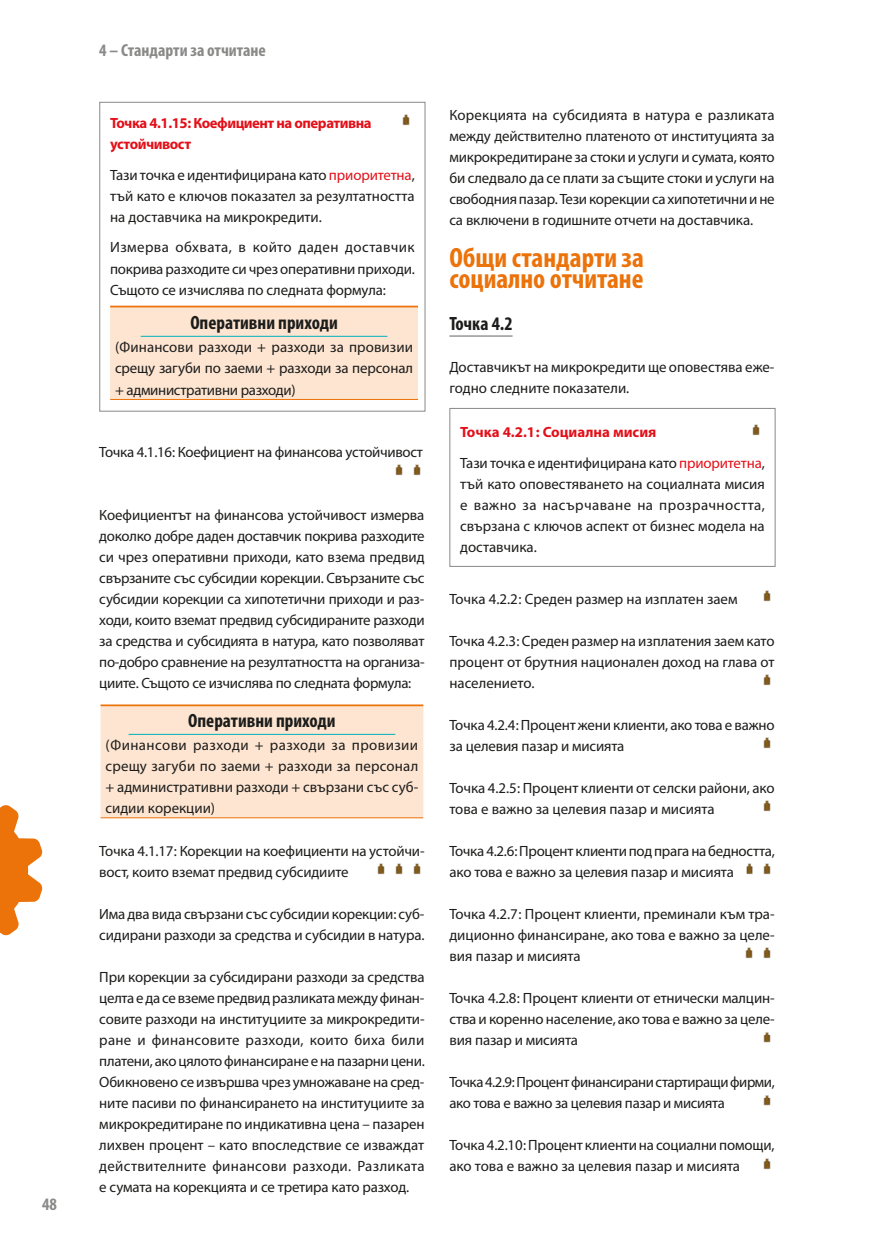
<style>
.page{position:relative;width:874px;height:1241px;background:#fff}
.page>*{position:absolute;margin:0;border:0;box-sizing:border-box;transform-origin:0 0}
.t1{font:700 condensed 28px/21px "Myriad Pro";color:#ec720a}
.t2{font:700 condensed 19.25px "Myriad Pro";color:#1c1c1b}
.t3{font:700 condensed 17.5px "Myriad Pro";color:#898988}
.t4{font:14.88px/21px "Myriad Pro";letter-spacing:-.01em;color:#1c1c1b;text-align:justify}
.t5{font:14.88px/21px "Myriad Pro";letter-spacing:-.03em;color:#1c1c1b}
.t6{font:700 14.88px/21px "Myriad Pro";letter-spacing:-.03em;color:#e31019}
.s1{color:#e31019}
.s2{font-weight:700;color:#e31019}
</style>
<div class="page">
<svg style="left:0;top:805px;width:43px;height:131px"></svg>
<img style="left:402px;top:114px;width:8px;height:12px">
<div style="left:110px;top:307px;width:308px;height:92px;background:#fde5d1"></div>
<hr style="left:110px;top:399px;width:308px;height:1px;background:#ec720a">
<hr style="left:110px;top:305px;width:308px;height:2px;background:#ec720a">
<hr style="left:141px;top:336px;width:246px;height:1px;background:#00b1bb">
<div style="left:99px;top:102px;width:326px;height:309px;border:1px solid #898988"></div>
<img style="left:395px;top:464px;width:8px;height:12px">
<img style="left:413px;top:464px;width:8px;height:12px">
<div style="left:100px;top:706px;width:323px;height:111px;background:#fde5d1"></div>
<hr style="left:100px;top:817px;width:323px;height:1px;background:#ec720a">
<hr style="left:100px;top:704px;width:323px;height:2px;background:#ec720a">
<hr style="left:128px;top:734px;width:267px;height:1px;background:#00b1bb">
<img style="left:377px;top:863px;width:8px;height:12px">
<img style="left:395px;top:863px;width:8px;height:12px">
<img style="left:413px;top:863px;width:8px;height:12px">
<hr style="left:449px;top:335px;width:63px;height:1px;background:#898988">
<img style="left:752px;top:424px;width:8px;height:12px">
<div style="left:449px;top:408px;width:326px;height:158px;border:1px solid #898988"></div>
<img style="left:763px;top:590px;width:8px;height:12px">
<img style="left:763px;top:674px;width:8px;height:12px">
<img style="left:763px;top:737px;width:8px;height:12px">
<img style="left:763px;top:800px;width:8px;height:12px">
<img style="left:746px;top:863px;width:7px;height:12px">
<img style="left:763px;top:863px;width:8px;height:12px">
<img style="left:745px;top:947px;width:8px;height:12px">
<img style="left:763px;top:947px;width:8px;height:12px">
<img style="left:763px;top:1032px;width:8px;height:11px">
<img style="left:763px;top:1095px;width:8px;height:11px">
<img style="left:763px;top:1158px;width:8px;height:12px">
<p class="t3" style="left:42px;top:1193px;width:16px">48</p>
<p class="t3" style="left:99px;top:39px;width:168px">4 – стандарти за отчитане</p>
<p class="t6" style="left:110px;top:111px;width:263px">Точка 4.1.15: Коефициент на оперативна устойчивост</p>
<p class="t4" style="left:110px;top:164px;width:306px">Тази точка е идентифицирана като <span class="s1">приоритетна</span>, тъй като е ключов показател за резултатността на доставчика на микрокредити.</p>
<p class="t4" style="left:110px;top:237px;width:306px">Измерва обхвата, в който даден доставчик покрива разходите си чрез оперативни приходи.<br>Същото се изчислява по следната формула:</p>
<p class="t2" style="left:190px;top:310px;width:149px">Оперативни приходи</p>
<p class="t4" style="left:115px;top:337px;width:299px">(финансови разходи + разходи за провизии срещу загуби по заеми + разходи за персонал + административни разходи)</p>
<p class="t4" style="left:99px;top:440px;width:325px">Точка 4.1.16: Коефициент на финансова устойчивост</p>
<p class="t4" style="left:99px;top:503px;width:327px">Коефициентът на финансова устойчивост измерва доколко добре даден доставчик покрива разходите си чрез оперативни приходи, като взема предвид свързаните със субсидии корекции. Свързаните със субсидии корекции са хипотетични приходи и раз&shy;ходи, които вземат предвид субсидираните разходи за средства и субсидията в натура, като позволяват по-добро сравнение на резултатността на организа&shy;циите. Същото се изчислява по следната формула:</p>
<p class="t2" style="left:188px;top:708px;width:149px">Оперативни приходи</p>
<p class="t4" style="left:105px;top:734px;width:314px">(финансови разходи + разходи за провизии срещу загуби по заеми + разходи за персонал + административни разходи + свързани със суб&shy;сидии корекции)</p>
<p class="t4" style="left:99px;top:840px;width:326px">Точка 4.1.17: Корекции на коефициенти на устойчи&shy;вост, които вземат предвид субсидиите</p>
<p class="t4" style="left:99px;top:902px;width:326px">Има два вида свързани със субсидии корекции: суб&shy;сидирани разходи за средства и субсидии в натура.</p>
<p class="t4" style="left:99px;top:966px;width:327px">При корекции за субсидирани разходи за средства целта е да се вземе предвид разликата между финан&shy;совите разходи на институциите за микрокредити&shy;ране и финансовите разходи, които биха били платени, ако цялото финансиране е на пазарни цени.<br>Обикновено се извършва чрез умножаване на сред&shy;ните пасиви по финансирането на институциите за микрокредитиране по индикативна цена – пазарен лихвен процент – като впоследствие се изваждат действителните финансови разходи. Разликата е сумата на корекцията и се третира като разход.</p>
<p class="t4" style="left:449px;top:104px;width:327px">Корекцията на субсидията в натура е разликата между действително платеното от институцията за микрокредитиране за стоки и услуги и сумата, която би следвало да се плати за същите стоки и услуги на свободния пазар. Тези корекции са хипотетични и не са включени в годишните отчети на доставчика.</p>
<h1 class="t1" style="left:449px;top:247px;width:196px">Общи стандарти за социално отчитане</h1>
<p class="t2" style="left:449px;top:312px;width:65px">Точка 4.2</p>
<p class="t4" style="left:449px;top:356px;width:326px">Доставчикът на микрокредити ще оповестява еже&shy;годно следните показатели.</p>
<p class="t4" style="left:460px;top:416px;width:306px;line-height:31px"><span class="s2">Точка 4.2.1: Социална мисия<br></span>Тази точка е идентифицирана като <span class="s1">приоритетна</span>,</p>
<p class="t4" style="left:460px;top:473px;width:306px">тъй като оповестяването на социалната мисия е важно за насърчаване на прозрачността, свързана с ключов аспект от бизнес модела на доставчика.</p>
<p class="t4" style="left:449px;top:587px;width:289px">Точка 4.2.2: Среден размер на изплатен заем</p>
<p class="t4" style="left:449px;top:629px;width:326px">Точка 4.2.3: Среден размер на изплатения заем като процент от брутния национален доход на глава от населението.</p>
<p class="t4" style="left:449px;top:713px;width:326px">Точка 4.2.4: Процент жени клиенти, ако това е важно за целевия пазар и мисията</p>
<p class="t4" style="left:449px;top:776px;width:326px">Точка 4.2.5: Процент клиенти от селски райони, ако това е важно за целевия пазар и мисията</p>
<p class="t4" style="left:449px;top:839px;width:327px">Точка 4.2.6: Процент клиенти под прага на бедността, ако това е важно за целевия пазар и мисията</p>
<p class="t4" style="left:449px;top:902px;width:326px">Точка 4.2.7: Процент клиенти, преминали към тра&shy;диционно финансиране, ако това е важно за целе&shy;вия пазар и мисията</p>
<p class="t4" style="left:449px;top:986px;width:327px">Точка 4.2.8: Процент клиенти от етнически малцин&shy;ства и коренно население, ако това е важно за целе&shy;вия пазар и мисията</p>
<p class="t5" style="left:449px;top:1070px;width:327px">Точка 4.2.9: Процент финансирани стартиращи фирми, ако това е важно за целевия пазар и мисията</p>
<p class="t4" style="left:449px;top:1133px;width:326px">Точка 4.2.10: Процент клиенти на социални помощи, ако това е важно за целевия пазар и мисията</p>
</div>
